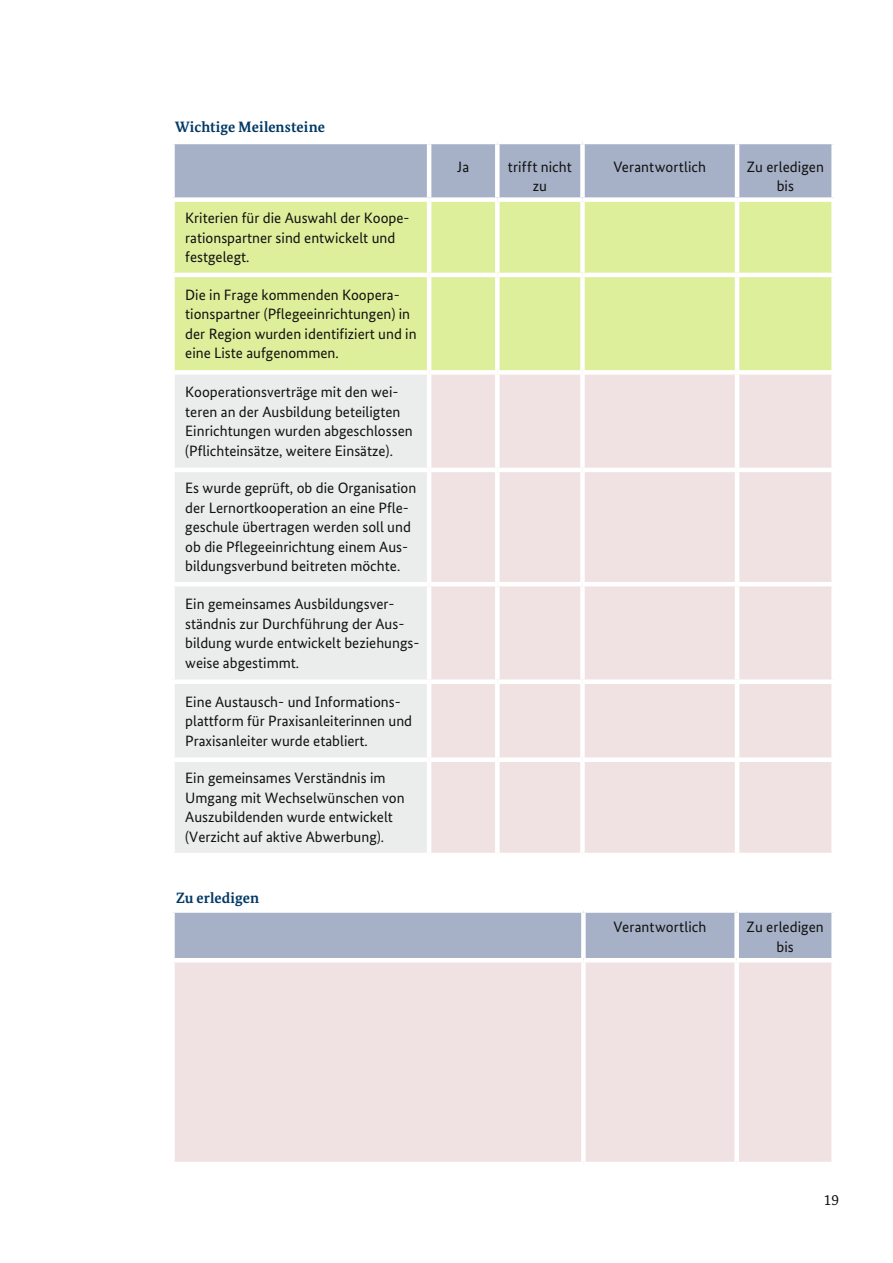
<style>
.page{position:relative;width:893px;height:1263px;background:#fff}
.page>*{position:absolute;margin:0;border:0;box-sizing:border-box;transform-origin:0 0}
.t1{font:15px/19.5px "Bundes Sans";color:#11110f}
.t2{font:700 15px "Bundes Serif";color:#003864}
.t3{font:15px "Bundes Serif";color:#11110f}
</style>
<div class="page">
<div style="left:175px;top:144px;width:656px;height:53px;background:#a6b1c8"></div>
<div style="left:175px;top:202px;width:656px;height:168px;background:#deef9b"></div>
<div style="left:175px;top:375px;width:252px;height:478px;background:#ebecec"></div>
<div style="left:431px;top:375px;width:400px;height:478px;background:#f0e2e3"></div>
<div style="left:495px;top:202px;width:5px;height:71px;background:#fff"></div>
<div style="left:580px;top:202px;width:5px;height:71px;background:#fff"></div>
<hr style="left:429px;top:273px;width:68px;height:4px;background:#fff">
<hr style="left:497px;top:273px;width:85px;height:4px;background:#fff">
<div style="left:495px;top:277px;width:5px;height:93px;background:#fff"></div>
<hr style="left:582px;top:273px;width:155px;height:4px;background:#fff">
<div style="left:580px;top:277px;width:5px;height:93px;background:#fff"></div>
<div style="left:495px;top:375px;width:5px;height:93px;background:#fff"></div>
<div style="left:580px;top:375px;width:5px;height:93px;background:#fff"></div>
<hr style="left:429px;top:468px;width:68px;height:4px;background:#fff">
<hr style="left:497px;top:468px;width:85px;height:4px;background:#fff">
<div style="left:495px;top:472px;width:5px;height:110px;background:#fff"></div>
<hr style="left:582px;top:468px;width:155px;height:4px;background:#fff">
<div style="left:580px;top:472px;width:5px;height:110px;background:#fff"></div>
<hr style="left:429px;top:582px;width:68px;height:4px;background:#fff">
<hr style="left:497px;top:582px;width:85px;height:4px;background:#fff">
<div style="left:495px;top:586px;width:5px;height:93px;background:#fff"></div>
<hr style="left:582px;top:582px;width:155px;height:4px;background:#fff">
<div style="left:580px;top:586px;width:5px;height:93px;background:#fff"></div>
<div style="left:429px;top:679px;width:68px;height:5px;background:#fff"></div>
<div style="left:497px;top:679px;width:85px;height:5px;background:#fff"></div>
<div style="left:495px;top:684px;width:5px;height:73px;background:#fff"></div>
<div style="left:582px;top:679px;width:155px;height:5px;background:#fff"></div>
<div style="left:580px;top:684px;width:5px;height:73px;background:#fff"></div>
<hr style="left:427px;top:144px;width:4px;height:53px;background:#fff">
<div style="left:495px;top:144px;width:5px;height:53px;background:#fff"></div>
<div style="left:580px;top:144px;width:5px;height:53px;background:#fff"></div>
<hr style="left:735px;top:144px;width:4px;height:53px;background:#fff">
<hr style="left:427px;top:202px;width:4px;height:71px;background:#fff">
<hr style="left:170px;top:273px;width:259px;height:4px;background:#fff">
<hr style="left:427px;top:277px;width:4px;height:93px;background:#fff">
<hr style="left:170px;top:468px;width:259px;height:4px;background:#fff">
<hr style="left:170px;top:582px;width:259px;height:4px;background:#fff">
<div style="left:170px;top:679px;width:259px;height:5px;background:#fff"></div>
<div style="left:170px;top:757px;width:259px;height:5px;background:#fff"></div>
<div style="left:429px;top:757px;width:68px;height:5px;background:#fff"></div>
<div style="left:497px;top:757px;width:85px;height:5px;background:#fff"></div>
<div style="left:495px;top:762px;width:5px;height:91px;background:#fff"></div>
<div style="left:582px;top:757px;width:155px;height:5px;background:#fff"></div>
<div style="left:580px;top:762px;width:5px;height:91px;background:#fff"></div>
<hr style="left:735px;top:202px;width:4px;height:71px;background:#fff">
<hr style="left:737px;top:273px;width:99px;height:4px;background:#fff">
<hr style="left:735px;top:277px;width:4px;height:93px;background:#fff">
<hr style="left:735px;top:375px;width:4px;height:93px;background:#fff">
<hr style="left:737px;top:468px;width:99px;height:4px;background:#fff">
<hr style="left:735px;top:472px;width:4px;height:110px;background:#fff">
<hr style="left:737px;top:582px;width:99px;height:4px;background:#fff">
<hr style="left:735px;top:586px;width:4px;height:93px;background:#fff">
<div style="left:737px;top:679px;width:99px;height:5px;background:#fff"></div>
<hr style="left:735px;top:684px;width:4px;height:73px;background:#fff">
<div style="left:737px;top:757px;width:99px;height:5px;background:#fff"></div>
<hr style="left:735px;top:762px;width:4px;height:91px;background:#fff">
<div style="left:175px;top:913px;width:656px;height:45px;background:#a6b1c8"></div>
<div style="left:175px;top:962px;width:656px;height:200px;background:#f0e2e3"></div>
<div style="left:581px;top:913px;width:5px;height:45px;background:#fff"></div>
<div style="left:734px;top:913px;width:5px;height:45px;background:#fff"></div>
<div style="left:581px;top:962px;width:5px;height:200px;background:#fff"></div>
<div style="left:734px;top:962px;width:5px;height:200px;background:#fff"></div>
<p class="t2" style="left:175px;top:118px;width:151px">Wichtige Meilensteine</p>
<p class="t1" style="left:185px;top:208px;width:226px">Kriterien für die Auswahl der Koope&shy;rationspartner sind entwickelt und festgelegt.</p>
<p class="t1" style="left:185px;top:285px;width:233px">Die in Frage kommenden Koopera&shy;tionspartner (Pflegeeinrichtungen) in der Region wurden identifiziert und in eine Liste aufgenommen.</p>
<p class="t1" style="left:185px;top:382px;width:229px">Kooperationsverträge mit den wei&shy;teren an der Ausbildung beteiligten Einrichtungen wurden abgeschlossen (Pflichteinsätze, weitere Einsätze).</p>
<p class="t1" style="left:185px;top:478px;width:232px">Es wurde geprüft, ob die Organisation der Lernortkooperation an eine Pfle&shy;geschule übertragen werden soll und ob die Pflegeeinrichtung einem Aus&shy;bildungsverbund beitreten möchte.</p>
<p class="t1" style="left:185px;top:594px;width:236px">Ein gemeinsames Ausbildungsver&shy;ständnis zur Durchführung der Aus&shy;bildung wurde entwickelt beziehungs&shy;weise abgestimmt.</p>
<p class="t1" style="left:185px;top:691px;width:228px">Eine Austausch- und Informations&shy;plattform für Praxisanleiterinnen und<br>Praxisanleiter wurde etabliert.</p>
<p class="t1" style="left:185px;top:768px;width:221px">Ein gemeinsames Verständnis im Umgang mit Wechselwünschen von Auszubildenden wurde entwickelt (Verzicht auf aktive Abwerbung).</p>
<p class="t2" style="left:176px;top:888px;width:84px">Zu erledigen</p>
<p class="t1" style="left:457px;top:157px;width:13px">Ja</p>
<p class="t1" style="left:508px;top:157px;width:66px;text-align:center">trifft nicht zu</p>
<p class="t1" style="left:613px;top:157px;width:94px">Verantwortlich</p>
<p class="t1" style="left:747px;top:157px;width:79px;text-align:center">Zu erledigen bis</p>
<p class="t1" style="left:614px;top:917px;width:94px">Verantwortlich</p>
<p class="t1" style="left:747px;top:917px;width:79px;text-align:center">Zu erledigen bis</p>
<p class="t3" style="left:824px;top:1191px;width:17px">19</p>
</div>
